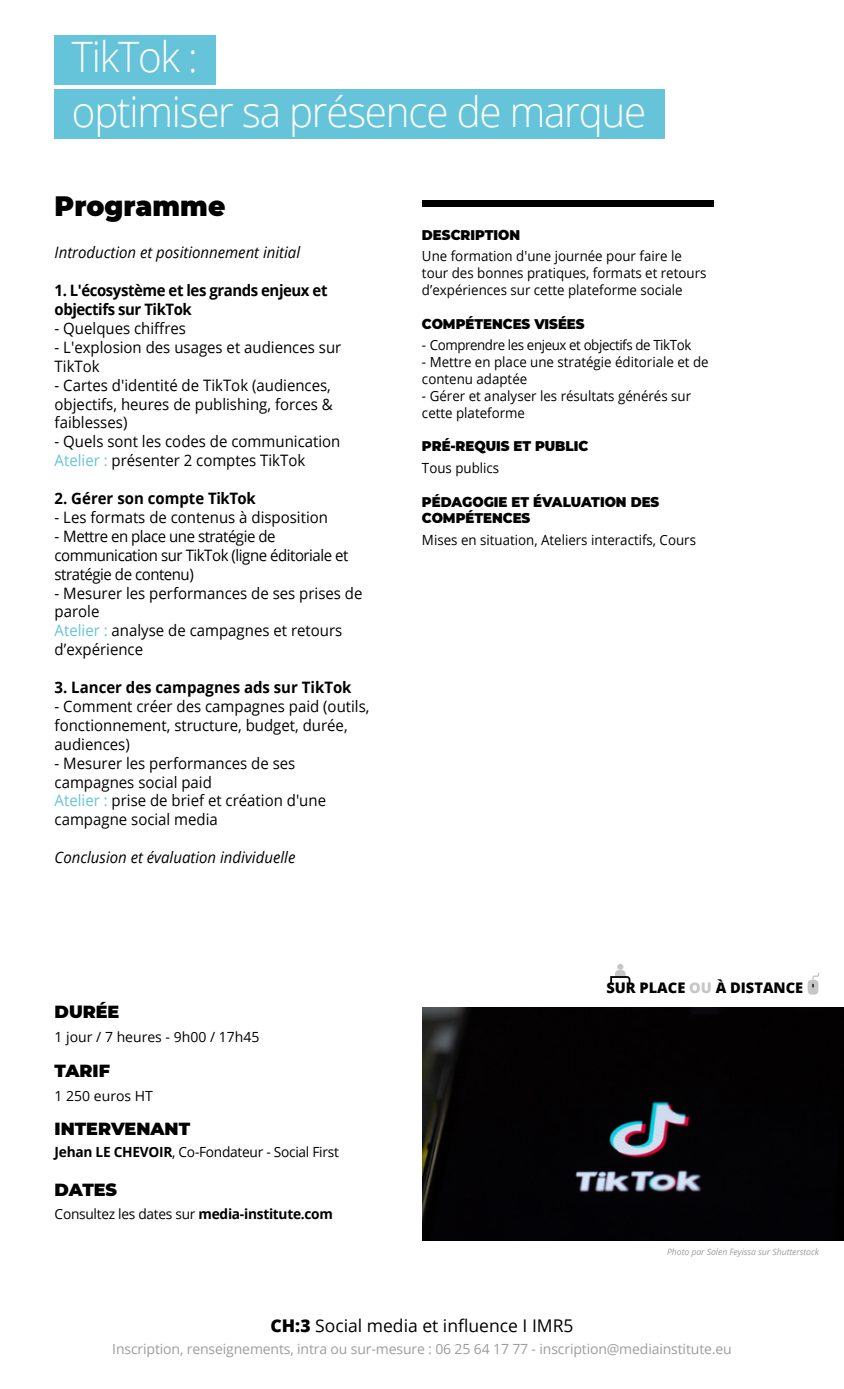
<style>
.page{position:relative;width:844px;height:1389px;background:#fff}
.page>*{position:absolute;margin:0;border:0;box-sizing:border-box;transform-origin:0 0}
.t1{font:300 42px/54.6px "Open Sans";letter-spacing:-.03em;color:#fff;scale:.96 1}
.t2{font:900 28px "Montserrat";color:#000;scale:.95 1}
.t3{font:17.5px "Open Sans";color:#000}
.t4{font:900 17.5px "Montserrat";color:#000}
.t5{font:15.75px/18.9px "Open Sans";color:#000;scale:.95 1}
.t6{font:15.75px/18.9px "Open Sans";letter-spacing:-.03em;color:#000;scale:.95 1}
.t7{font:italic 15.75px "Open Sans";color:#000;scale:.95 1}
.t8{font:700 15.75px "Open Sans";color:#000;scale:.95 1}
.t9{font:700 15.75px/18.9px "Open Sans";letter-spacing:-.03em;color:#000;scale:.95 1}
.t10{font:800 14.53px "Open Sans";color:#000}
.t11{font:14px/16.8px "Open Sans";color:#000;scale:.95 1}
.t12{font:14px "Open Sans";letter-spacing:-.01em;color:#9d9d9c}
.t13{font:900 14px/16.8px "Montserrat";color:#000;scale:.95 1}
.t14{font:14px "Open Sans";letter-spacing:-.02em;color:#000}
.t15{font:14px "Open Sans";letter-spacing:-.03em;color:#000;scale:.95 1}
.t16{font:14px "Open Sans";color:#000}
.t17{font:italic 8.75px "Open Sans";letter-spacing:-.01em;color:#9d9d9c}
.s1{color:#65c4d9}
.s2{font-weight:700}
.s3{color:#c6c6c6}
.s4{font-weight:800}
</style>
<div class="page">
<div style="left:55px;top:35px;width:161px;height:49px;background:#65c4d9"></div>
<div style="left:55px;top:89px;width:610px;height:50px;background:#65c4d9"></div>
<div style="left:422px;top:200px;width:291px;height:7px;background:#000"></div>
<svg style="left:610px;top:964px;width:21px;height:20px"></svg>
<svg style="left:807px;top:973px;width:12px;height:22px"></svg>
<img style="left:422px;top:1007px;width:421px;height:233px">
<h1 class="t1" style="left:72px;top:28px;width:599px">TikTok :<br>optimiser sa présence de marque</h1>
<h2 class="t2" style="left:55px;top:185px;width:181px">Programme</h2>
<p class="t7" style="left:55px;top:242px;width:260px">Introduction et positionnement initial</p>
<p class="t9" style="left:55px;top:281px;width:289px">1. L'écosystème et les grands enjeux et objectifs sur TikTok</p>
<p class="t5" style="left:55px;top:318px;width:140px">- Quelques chiffres</p>
<p class="t5" style="left:55px;top:337px;width:303px">- L'explosion des usages et audiences sur<br>TikTok</p>
<p class="t5" style="left:55px;top:375px;width:294px;text-align:justify">- Cartes d'identité de TikTok (audiences, objectifs, heures de publishing, forces &amp; faiblesses)</p>
<p class="t5" style="left:55px;top:432px;width:302px">- Quels sont les codes de communication<br><span class="s1">Atelier :</span> présenter 2 comptes TikTok</p>
<p class="t8" style="left:55px;top:487px;width:213px">2. Gérer son compte TikTok</p>
<p class="t5" style="left:55px;top:507px;width:289px">- Les formats de contenus à disposition</p>
<p class="t6" style="left:55px;top:526px;width:311px">- Mettre en place une stratégie de communication sur TikTok (ligne éditoriale et stratégie de contenu)</p>
<p class="t5" style="left:55px;top:583px;width:325px">- Mesurer les performances de ses prises de parole<br><span class="s1">Atelier :</span> analyse de campagnes et retours d’expérience</p>
<p class="t8" style="left:55px;top:676px;width:314px">3. Lancer des campagnes ads sur TikTok</p>
<p class="t5" style="left:55px;top:696px;width:333px">- Comment créer des campagnes paid (outils, fonctionnement, structure, budget, durée, audiences)</p>
<p class="t5" style="left:55px;top:753px;width:287px">- Mesurer les performances de ses campagnes social paid<br><span class="s1">Atelier :</span> prise de brief et création d'une campagne social media</p>
<p class="t7" style="left:55px;top:847px;width:255px">Conclusion et évaluation individuelle</p>
<p class="t4" style="left:55px;top:999px;width:66px">DURÉE</p>
<p class="t16" style="left:55px;top:1028px;width:206px">1 jour / 7 heures - 9h00 / 17h45</p>
<p class="t4" style="left:55px;top:1057px;width:57px">TARIF</p>
<p class="t16" style="left:55px;top:1086px;width:100px">1 250 euros HT</p>
<p class="t4" style="left:55px;top:1115px;width:137px">INTERVENANT</p>
<p class="t14" style="left:55px;top:1143px;width:286px"><span class="s2">Jehan LE CHEVOIR</span>, Co-Fondateur - Social First</p>
<p class="t4" style="left:55px;top:1177px;width:64px">DATES</p>
<p class="t14" style="left:55px;top:1204px;width:280px">Consultez les dates sur <span class="s2">media-institute.com</span></p>
<p class="t13" style="left:422px;top:225px;width:105px">DESCRIPTION</p>
<p class="t11" style="left:422px;top:248px;width:301px">Une formation d'une journée pour faire le tour des bonnes pratiques, formats et retours d’expériences sur cette plateforme sociale</p>
<p class="t13" style="left:422px;top:314px;width:173px">COMPÉTENCES VISÉES</p>
<p class="t15" style="left:422px;top:336px;width:285px">- Comprendre les enjeux et objectifs de TikTok</p>
<p class="t11" style="left:422px;top:353px;width:303px">- Mettre en place une stratégie éditoriale et de contenu adaptée</p>
<p class="t11" style="left:422px;top:387px;width:285px">- Gérer et analyser les résultats générés sur cette plateforme</p>
<p class="t13" style="left:422px;top:437px;width:176px">PRÉ-REQUIS ET PUBLIC</p>
<p class="t11" style="left:422px;top:459px;width:83px">Tous publics</p>
<p class="t13" style="left:422px;top:492px;width:251px">PÉDAGOGIE ET ÉVALUATION DES<br>COMPÉTENCES</p>
<p class="t11" style="left:422px;top:531px;width:290px">Mises en situation, Ateliers interactifs, Cours</p>
<p class="t10" style="left:606px;top:977px;width:198px">SUR PLACE <span class="s3">OU</span> À DISTANCE</p>
<p class="t17" style="left:666px;top:1245px;width:153px">Photo par Solen Feyissa sur Shutterstock</p>
<p class="t3" style="left:270px;top:1314px;width:304px"><span class="s4">CH:3</span> Social media et influence I IMR5</p>
<p class="t12" style="left:112px;top:1340px;width:620px">Inscription, renseignements, intra ou sur-mesure : 06 25 64 17 77 - inscription@mediainstitute.eu</p>
</div>
